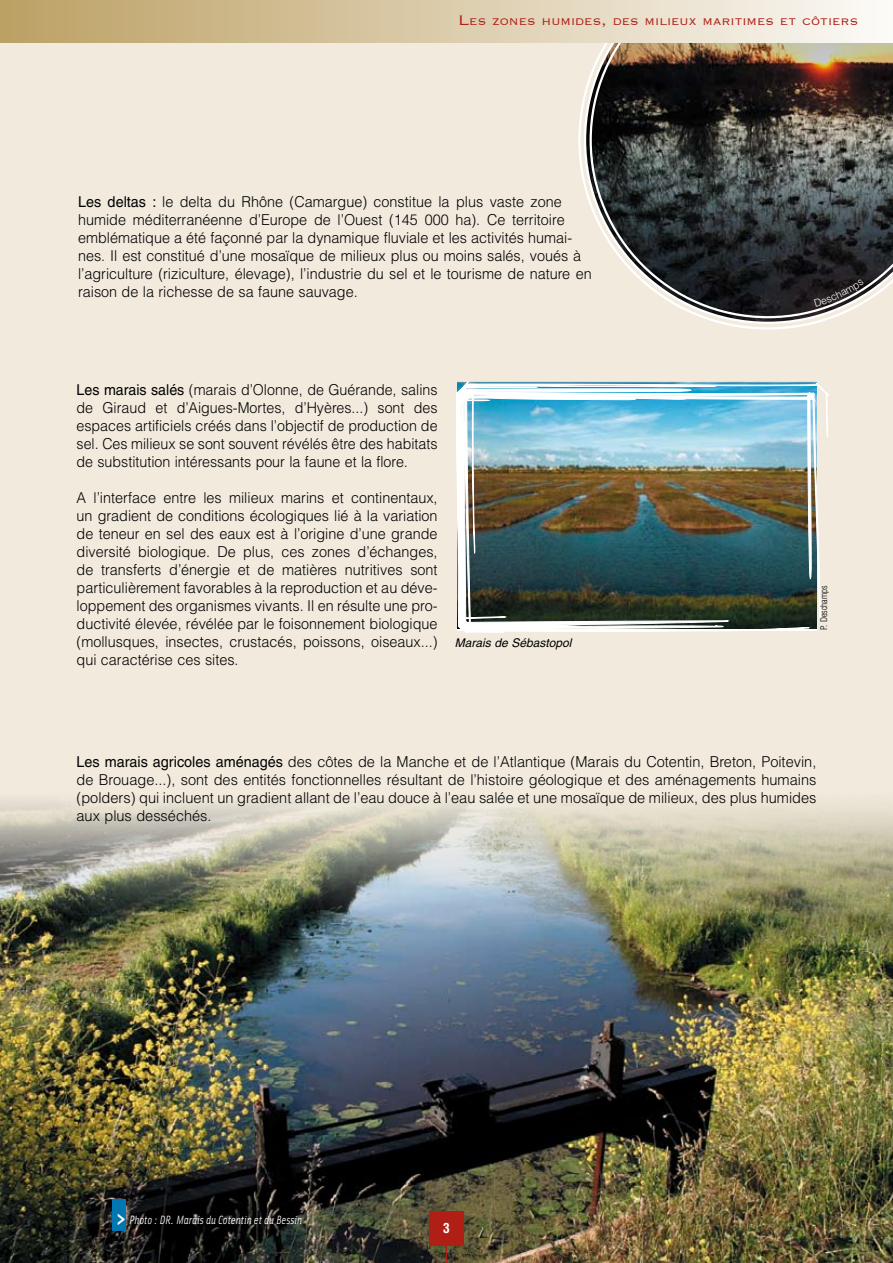
<style>
.page{position:relative;width:893px;height:1263px;background:#f1eadd}
.page>*{position:absolute;margin:0;border:0;box-sizing:border-box;transform-origin:0 0}
.t1{font:300 15px/18px "Helvetica";color:#000;scale:.96 1}
.t2{font:300 15px/18px "Helvetica";color:#000;text-align:justify}
.t3{font:300 15px/18px "Helvetica";color:#000;text-align:justify;scale:.95 1}
.t4{font:700 condensed 13.5px "Helvetica";color:#fff}
.t5{font:300 12.6px "Copperplate";color:#af1f16}
.t6{font:italic 12px "Solex";color:#fff;scale:.94 1}
.t7{font:italic 12px "Helvetica";color:#000}
.t8{font:300 condensed 9px "Helvetica";color:#000}
.s1{font-size:18px}
.s2{font-weight:400}
.s3{font-weight:700;font-style:normal;font-size:24px}
</style>
<div class="page">
<img style="left:0;top:801px;width:893px;height:462px">
<img style="left:590px;top:43px;width:303px;height:275px">
<div style="left:429px;top:1212px;width:34px;height:34px;background:#af1f16"></div>
<svg style="left:446px;top:1246px;width:1px;height:17px"></svg>
<div style="left:0;top:0;width:893px;height:43px;background:linear-gradient(to right,#bca063,#fcfaf6)"></div>
<img style="left:457px;top:116px;width:364px;height:812px">
<svg style="left:456px;top:200px;width:373px;height:413px"></svg>
<img style="left:458px;top:80px;width:352px;height:707px">
<div style="left:112px;top:1199px;width:14px;height:31px;background:#0076b2"></div>
<svg style="left:814px;top:279px;width:50px;height:28px"></svg>
<p class="t5" style="left:458px;top:13px;width:401px"><span class="s1">L</span>es zones humides<span class="s1">,</span> des milieux maritimes et côtiers</p>
<p class="t1" style="left:78px;top:192px;width:537px"><span class="s2">Les deltas :</span> le delta du Rhône (Camargue) constitue la plus vaste zone humide méditerranéenne d’Europe de l’Ouest (145 000 ha). Ce territoire emblématique a été façonné par la dynamique fluviale et les activités humai&shy;nes. Il est constitué d’une mosaïque de milieux plus ou moins salés, voués à l’agriculture (riziculture, élevage), l’industrie du sel et le tourisme de nature en raison de la richesse de sa faune sauvage.</p>
<p class="t3" style="left:77px;top:380px;width:382px"><span class="s2">Les marais salés</span> (marais d’Olonne, de Guérande, salins de Giraud et d’Aigues-Mortes, d’Hyères...) sont des espaces artificiels créés dans l’objectif de production de sel. Ces milieux se sont souvent révélés être des habitats de substitution intéressants pour la faune et la flore.</p>
<p class="t1" style="left:77px;top:488px;width:378px;text-align:justify">A l’interface entre les milieux marins et continentaux, un gradient de conditions écologiques lié à la variation de teneur en sel des eaux est à l’origine d’une grande diversité biologique. De plus, ces zones d’échanges, de transferts d’énergie et de matières nutritives sont particulièrement favorables à la reproduction et au déve&shy;loppement des organismes vivants. Il en résulte une pro&shy;ductivité élevée, révélée par le foisonnement biologique (mollusques, insectes, crustacés, poissons, oiseaux...) qui caractérise ces sites.</p>
<p class="t7" style="left:455px;top:635px;width:118px">Marais de Sébastopol</p>
<p class="t8" style="left:818px;top:630px;width:46px;rotate:-90deg">P. Deschamps</p>
<p class="t2" style="left:77px;top:752px;width:741px"><span class="s2">Les marais agricoles aménagés</span> des côtes de la Manche et de l’Atlantique (Marais du Cotentin, Breton, Poitevin, de Brouage...), sont des entités fonctionnelles résultant de l’histoire géologique et des aménagements humains (polders) qui incluent un gradient allant de l’eau douce à l’eau salée et une mosaïque de milieux, des plus humides aux plus desséchés.</p>
<p class="t6" style="left:117px;top:1212px;width:199px"><span class="s3">&gt;</span> Photo : DR. Marais du Cotentin et du Bessin</p>
<p class="t4" style="left:443px;top:1219px;width:8px">3</p>
</div>
